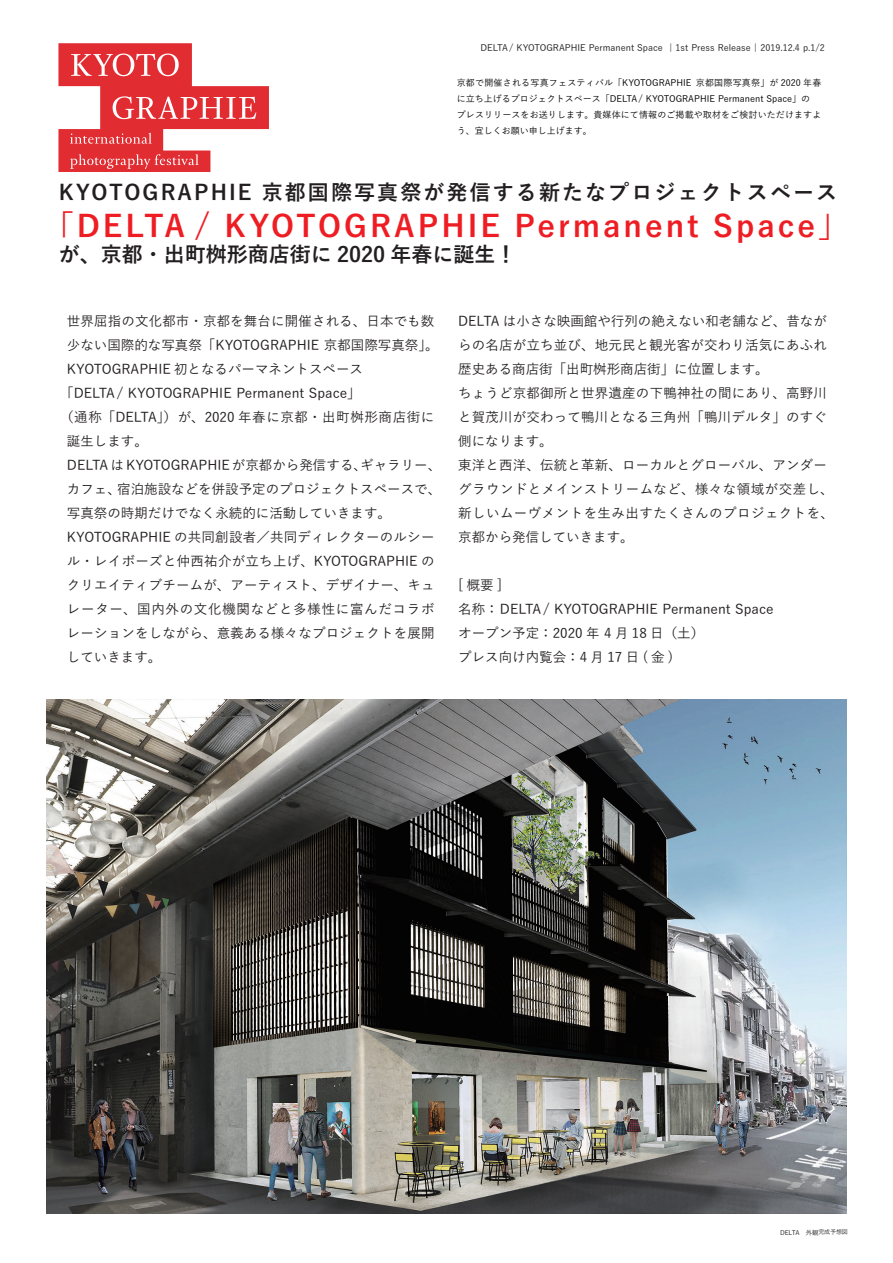
<style>
.page{position:relative;width:893px;height:1263px;background:#fff}
.page>*{position:absolute;margin:0;border:0;box-sizing:border-box;transform-origin:0 0}
.t1{font:30px "Yu Gothic Std B";letter-spacing:.1em;color:#ee1d23}
.t2{font:21px "Yu Gothic Std B";letter-spacing:.1em;color:#231f20}
.t3{font:21px "Yu Gothic Std B";color:#231f20}
.t4{font:13.5px/24px "Yu Gothic Std M";color:#231f20}
.t5{font:13.5px "Yu Gothic Std M";letter-spacing:.045em;color:#231f20}
.t6{font:9px/15.8px "Yu Gothic Std M";color:#030303}
.t7{font:9px "Yu Gothic Std M";color:#231f20}
.t8{font:9px "Yu Gothic Std M";letter-spacing:.025em;color:#030303}
.t9{font:500 6.45px "Yu Go";letter-spacing:-.02em;color:#231f20}
.s1{font-family:"Yu Go";font-weight:500}
.s2{font-family:"Yu Gothic Std M";font-weight:400;font-size:6px}
</style>
<div class="page">
<svg style="left:58px;top:43px;width:211px;height:129px"></svg>
<img style="left:47px;top:699px;width:799px;height:514px">
<p class="t7" style="left:480px;top:41px;width:184px">DELTA/ KYOTOGRAPHIE Permanent Space</p>
<p class="t7" style="left:669px;top:41px;width:157px">| 1st Press Release | 2019.12.4 <span class="s1">p.1/2</span></p>
<p class="t6" style="left:457px;top:75px;width:366px">京都で開催される写真フェスティバル「KYOTOGRAPHIE<br>に立ち上げるプロジェクトスペース「DELTA/ KYOTOGRAPHIE Permanent Space」の<br>プレスリリースをお送りします。貴媒体にて情報のご掲載や取材をご検討いただけますよう、宜しくお願い申し上げます。</p>
<p class="t8" style="left:696px;top:76px;width:127px">京都国際写真祭」が 2020 年春</p>
<h2 class="t2" style="left:59px;top:177px;width:194px">KYOTOGRAPHIE</h2>
<h2 class="t2" style="left:262px;top:177px;width:577px">京都国際写真祭が発信する新たなプロジェクトスペース</h2>
<h1 class="t1" style="left:44px;top:203px;width:168px">「DELTA /</h1>
<h2 class="t3" style="left:59px;top:238px;width:459px">が、京都・出町桝形商店街に 2020 年春に誕生!</h2>
<h1 class="t1" style="left:225px;top:203px;width:277px">KYOTOGRAPHIE</h1>
<h1 class="t1" style="left:514px;top:203px;width:186px">Permanent</h1>
<h1 class="t1" style="left:713px;top:203px;width:136px">Space「</h1>
<p class="t4" style="left:67px;top:308px;width:369px">世界屈指の文化都市・京都を舞台に開催される、日本でも数</p>
<p class="t4" style="left:67px;top:332px;width:373px">少ない国際的な写真祭「KYOTOGRAPHIE 京都国際写真祭。「</p>
<p class="t4" style="left:67px;top:356px;width:298px">KYOTOGRAPHIE 初となるパーマネントスペース</p>
<p class="t4" style="left:60px;top:380px;width:302px">「DELTA/ KYOTOGRAPHIE Permanent Space「</p>
<p class="t5" style="left:60px;top:407px;width:376px">（通称「DELTA」）が、2020 年春に京都・出町桝形商店街に</p>
<p class="t4" style="left:67px;top:428px;width:82px">誕生します。</p>
<p class="t4" style="left:360px;top:452px;width:82px">ギャラリー、</p>
<p class="t4" style="left:117px;top:452px;width:326px;text-indent:-50px">DELTA は KYOTOGRAPHIE が京都から発信する、<br>宿泊施設などを併設予定のプロジェクトスペースで、</p>
<p class="t4" style="left:67px;top:476px;width:369px">カフェ、<br>写真祭の時期だけでなく永続的に活動していきます。<br>KYOTOGRAPHIE の共同創設者／共同ディレクターのルシール・レイボーズと仲西祐介が立ち上げ、KYOTOGRAPHIE のクリエイティブチームが、アーティスト、デザイナー、キュレーター、国内外の文化機関などと多様性に富んだコラボレーションをしながら、意義ある様々なプロジェクトを展開していきます。</p>
<p class="t4" style="left:458px;top:308px;width:377px">DELTA は小さな映画館や行列の絶えない和老舗など、昔ながらの名店が立ち並び、地元民と観光客が交わり活気にあふれ歴史ある商店街「出町桝形商店街」に位置します。<br>ちょうど京都御所と世界遺産の下鴨神社の間にあり、高野川と賀茂川が交わって鴨川となる三角州「鴨川デルタ」のすぐ側になります。<br>東洋と西洋、伝統と革新、ローカルとグローバル、アンダーグラウンドとメインストリームなど、様々な領域が交差し、新しいムーヴメントを生み出すたくさんのプロジェクトを、京都から発信していきます。</p>
<p class="t4" style="left:458px;top:572px;width:317px">[概要[<br>名称：DELTA/ KYOTOGRAPHIE Permanent Spaceオープン予定：2020 年 4 月 18 日（土(<br>プレス向け内覧会：4 月 17 日 ( 金 (</p>
<p class="t9" style="left:780px;top:1226px;width:69px">DELTA　外観<span class="s2">完成予想図</span></p>
</div>
